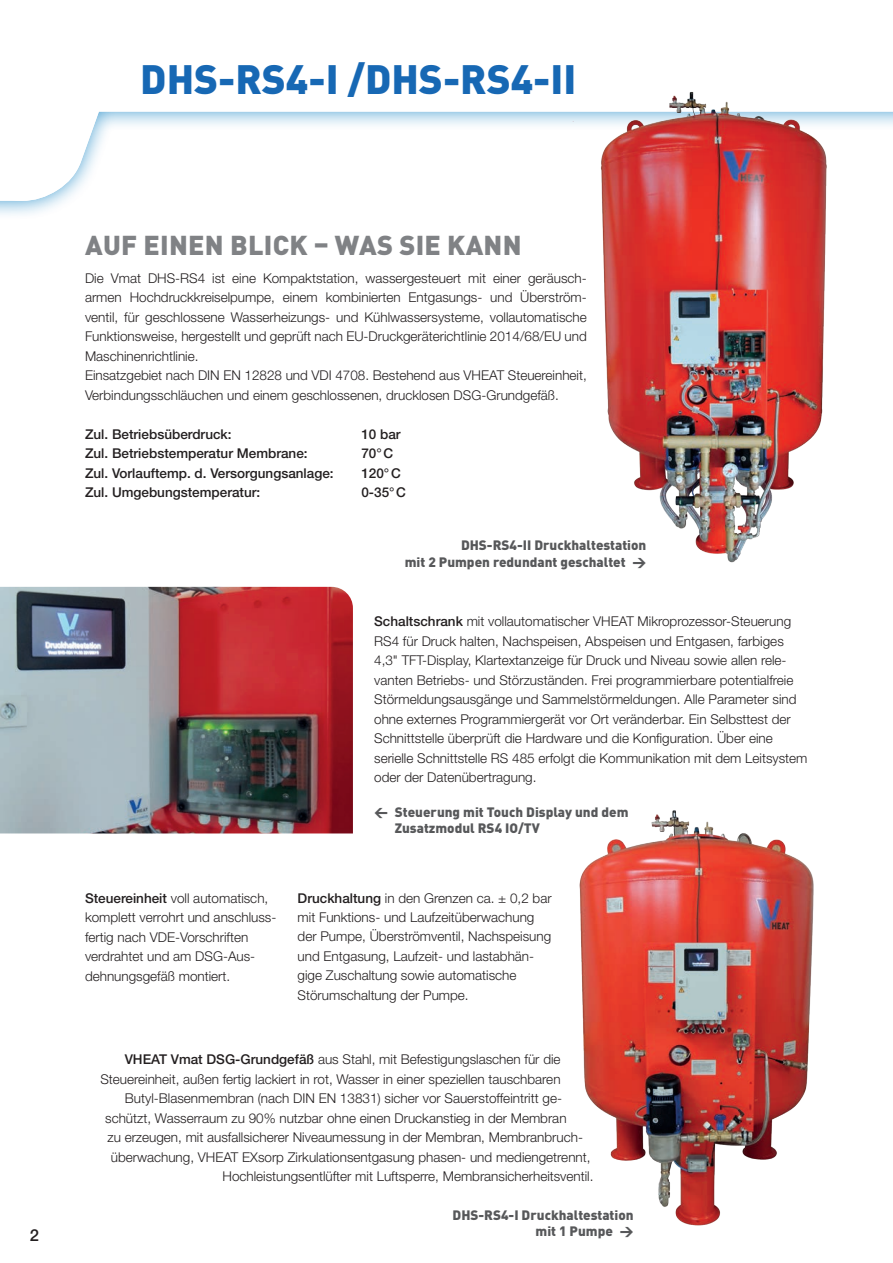
<style>
.page{position:relative;width:893px;height:1263px;background:#fff}
.page>*{position:absolute;margin:0;border:0;box-sizing:border-box;transform-origin:0 0}
.t1{font:900 40.5px "DIN Pro";color:#1768b4}
.t2{font:900 27px "DIN Pro";letter-spacing:.01em;color:#808285}
.t3{font:500 16.5px "Helvetica Neue LT Std";color:#231f20}
.t4{font:300 13.5px/19.5px "Helvetica Neue LT Std";color:#231f20}
.t5{font:900 13.5px/16.5px "DIN Pro";color:#57585a;text-align:right}
.t6{font:500 13.5px "Helvetica Neue LT Std";color:#231f20}
.s1{font-weight:500}
</style>
<div class="page">
<svg style="left:167px;top:111px;width:726px;height:15px"></svg>
<svg style="left:27px;top:111px;width:140px;height:90px"></svg>
<img style="left:0;top:587px;width:353px;height:246px">
<img style="left:579px;top:92px;width:272px;height:471px">
<img style="left:579px;top:810px;width:235px;height:416px">
<h1 class="t1" style="left:140px;top:51px;width:437px">DHS-RS4-I /DHS-RS4-II</h1>
<p class="t3" style="left:30px;top:1225px;width:11px">2</p>
<h2 class="t2" style="left:85px;top:226px;width:438px">AUF EINEN BLICK – WAS SIE KANN</h2>
<p class="t4" style="left:85px;top:268px;width:503px">Die Vmat DHS-RS4 ist eine Kompaktstation, wassergesteuert mit einer geräusch&shy;armen Hochdruckkreiselpumpe, einem kombinierten Entgasungs- und Überström&shy;ventil, für geschlossene Wasserheizungs- und Kühlwassersysteme, vollautomatische Funktionsweise, hergestellt und geprüft nach EU-Druckgeräterichtlinie 2014/68/EU und Maschinenrichtlinie.<br>Einsatzgebiet nach DIN EN 12828 und VDI 4708. Bestehend aus VHEAT Steuereinheit, Verbindungsschläuchen und einem geschlossenen, drucklosen DSG-Grundgefäß.</p>
<p class="t6" style="left:85px;top:426px;width:148px">Zul. Betriebsüberdruck:</p>
<p class="t6" style="left:361px;top:426px;width:41px">10 bar</p>
<p class="t6" style="left:85px;top:445px;width:224px">Zul. Betriebstemperatur Membrane:</p>
<p class="t6" style="left:361px;top:445px;width:33px">70°C</p>
<p class="t6" style="left:85px;top:465px;width:250px">Zul. Vorlauftemp. d. Versorgungsanlage:</p>
<p class="t6" style="left:361px;top:465px;width:41px">120°C</p>
<p class="t6" style="left:85px;top:484px;width:177px">Zul. Umgebungstemperatur:</p>
<p class="t6" style="left:361px;top:484px;width:46px">0-35°C</p>
<p class="t5" style="left:405px;top:537px;width:243px">DHS-RS4-II Druckhaltestation<br>mit 2 Pumpen redundant geschaltet →</p>
<p class="t4" style="left:374px;top:611px;width:435px"><span class="s1">Schaltschrank</span> mit vollautomatischer VHEAT Mikroprozessor-Steuerung RS4 für Druck halten, Nachspeisen, Abspeisen und Entgasen, farbiges 4,3" TFT-Display, Klartextanzeige für Druck und Niveau sowie allen rele&shy;vanten Betriebs- und Störzuständen. Frei programmierbare potentialfreie Störmeldungsausgänge und Sammelstörmeldungen. Alle Parameter sind ohne externes Programmiergerät vor Ort veränderbar. Ein Selbsttest der Schnittstelle überprüft die Hardware und die Konfiguration. Über eine serielle Schnittstelle RS 485 erfolgt die Kommunikation mit dem Leitsystem oder der Datenübertragung.</p>
<p class="t5" style="left:395px;top:803px;width:235px;text-align:left;text-indent:-21px">← Steuerung mit Touch Display und dem<br>Zusatzmodul RS4 IO/TV</p>
<p class="t4" style="left:85px;top:888px;width:193px"><span class="s1">Steuereinheit</span> voll automatisch, komplett verrohrt und anschluss&shy;fertig nach VDE-Vorschriften verdrahtet und am DSG-Aus&shy;dehnungsgefäß montiert.</p>
<p class="t4" style="left:298px;top:888px;width:255px"><span class="s1">Druckhaltung</span> in den Grenzen ca. ± 0,2 bar mit Funktions- und Laufzeitüberwachung der Pumpe, Überströmventil, Nachspeisung und Entgasung, Laufzeit- und lastabhän&shy;gige Zuschaltung sowie automatische Störumschaltung der Pumpe.</p>
<p class="t4" style="left:125px;top:1049px;width:437px"><span class="s1">VHEAT Vmat DSG-Grundgefäß</span> aus Stahl, mit Befestigungslaschen für die</p>
<p class="t4" style="left:100px;top:1069px;width:462px">Steuereinheit, außen fertig lackiert in rot, Wasser in einer speziellen tauschbaren</p>
<p class="t4" style="left:125px;top:1088px;width:439px">Butyl-Blasenmembran (nach DIN EN 13831) sicher vor Sauerstoffeintritt ge-</p>
<p class="t4" style="left:105px;top:1108px;width:463px">schützt, Wasserraum zu 90% nutzbar ohne einen Druckanstieg in der Membran</p>
<p class="t4" style="left:107px;top:1127px;width:477px">zu erzeugen, mit ausfallsicherer Niveaumessung in der Membran, Membranbruch-</p>
<p class="t4" style="left:111px;top:1147px;width:481px">überwachung, VHEAT EXsorp Zirkulationsentgasung phasen- und mediengetrennt,</p>
<p class="t4" style="left:223px;top:1166px;width:373px">Hochleistungsentlüfter mit Luftsperre, Membransicherheitsventil.</p>
<p class="t5" style="left:453px;top:1206px;width:183px">DHS-RS4-I Druckhaltestation mit 1 Pumpe →</p>
</div>
